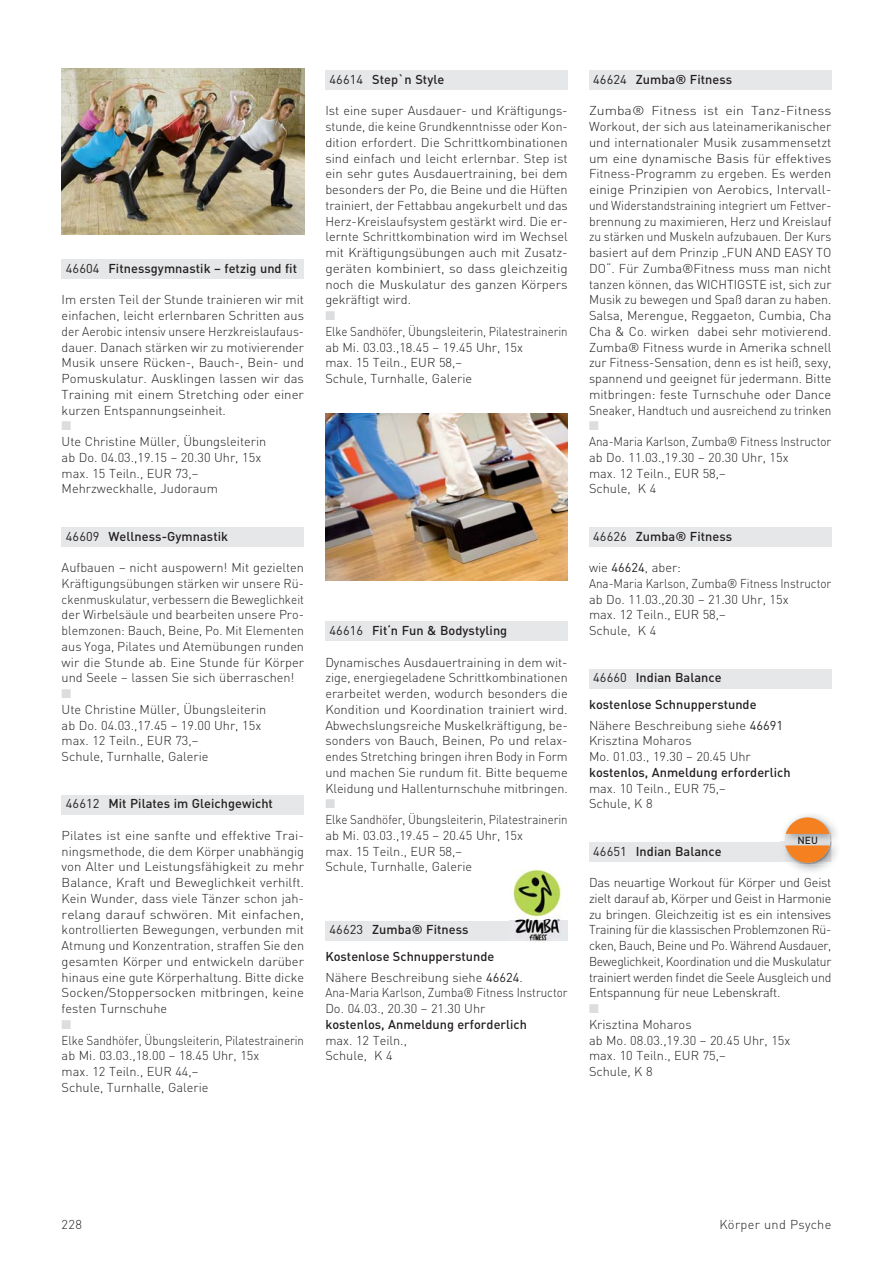
<style>
.page{position:relative;width:893px;height:1263px;background:#fff}
.page>*{position:absolute;margin:0;border:0;box-sizing:border-box;transform-origin:0 0}
.t1{font:300 12.75px/15.8px "DIN";color:#231f20}
.t2{font:300 12.75px/15.8px "DIN";color:#231f20;text-align:justify;scale:1.1 1}
.t3{font:300 12.75px/15.8px "DIN";color:#231f20;text-align:justify;scale:1.04 1}
.t4{font:300 12.75px/15.8px "DIN";color:#231f20;scale:.9 1}
.t5{font:500 12.75px/27px "DIN";letter-spacing:.005em;color:#231f20}
.t6{font:300 12.75px/15.8px "DIN";color:#231f20;scale:.91 1}
.t7{font:300 12.75px "DIN";letter-spacing:.025em;color:#231f20}
.t8{font:12.75px "Zapf Dingbats ITC";color:#dcddde}
.t9{font:500 10.2px "DIN";color:#231f20}
.s1{font-weight:400}
</style>
<div class="page">
<div style="left:62px;top:259px;width:242px;height:20px;background:#e6e7e8"></div>
<div style="left:62px;top:527px;width:242px;height:20px;background:#e6e7e8"></div>
<div style="left:62px;top:795px;width:242px;height:20px;background:#e6e7e8"></div>
<div style="left:325px;top:70px;width:243px;height:20px;background:#e6e7e8"></div>
<div style="left:325px;top:621px;width:243px;height:20px;background:#e6e7e8"></div>
<div style="left:325px;top:921px;width:243px;height:20px;background:#e6e7e8"></div>
<div style="left:589px;top:70px;width:242px;height:20px;background:#e6e7e8"></div>
<div style="left:589px;top:527px;width:242px;height:20px;background:#e6e7e8"></div>
<div style="left:589px;top:669px;width:242px;height:20px;background:#e6e7e8"></div>
<div style="left:589px;top:842px;width:242px;height:20px;background:#e6e7e8"></div>
<img style="left:509px;top:869px;width:59px;height:74px">
<img style="left:509px;top:921px;width:59px;height:20px">
<img style="left:62px;top:68px;width:242px;height:167px">
<img style="left:325px;top:414px;width:243px;height:166px">
<img style="left:784px;top:820px;width:48px;height:45px">
<img style="left:829px;top:819px;width:1px;height:44px">
<svg style="left:785px;top:817px;width:44px;height:46px;background:#e4a673"></svg>
<p class="t5" style="left:66px;top:256px;width:233px"><span class="s1">46604</span> Fitnessgymnastik – fetzig und fit</p>
<p class="t1" style="left:62px;top:293px;width:244px;text-align:justify">Im ersten Teil der Stunde trainieren wir mit einfachen, leicht erlernbaren Schritten aus der Aerobic intensiv unsere Herzkreislaufaus&shy;dauer. Danach stärken wir zu motivierender Musik unsere Rücken-, Bauch-, Bein- und Pomuskulatur. Ausklingen lassen wir das Training mit einem Stretching oder einer kurzen Entspannungseinheit.</p>
<p class="t8" style="left:62px;top:420px;width:11px">■</p>
<p class="t1" style="left:62px;top:435px;width:206px">Ute Christine Müller, Übungsleiterin ab Do. 04.03.,19.15 – 20.30 Uhr, 15x max. 15 Teiln., EUR 73,–<br>Mehrzweckhalle, Judoraum</p>
<p class="t5" style="left:66px;top:524px;width:164px"><span class="s1">46609</span> Wellness-Gymnastik</p>
<p class="t1" style="left:62px;top:561px;width:244px;text-align:justify">Aufbauen – nicht auspowern! Mit gezielten Kräftigungsübungen stärken wir unsere Rü&shy;ckenmuskulatur, verbessern die Beweglichkeit der Wirbelsäule und bearbeiten unsere Pro&shy;blemzonen: Bauch, Beine, Po. Mit Elementen aus Yoga, Pilates und Atemübungen runden wir die Stunde ab. Eine Stunde für Körper und Seele – lassen Sie sich überraschen!</p>
<p class="t8" style="left:62px;top:688px;width:11px">■</p>
<p class="t1" style="left:62px;top:703px;width:206px">Ute Christine Müller, Übungsleiterin ab Do. 04.03.,17.45 – 19.00 Uhr, 15x max. 12 Teiln., EUR 73,–<br>Schule, Turnhalle, Galerie</p>
<p class="t5" style="left:66px;top:792px;width:209px"><span class="s1">46612</span> Mit Pilates im Gleichgewicht</p>
<p class="t3" style="left:62px;top:829px;width:235px">Pilates ist eine sanfte und effektive Trai&shy;ningsmethode, die dem Körper unabhängig von Alter und Leistungsfähigkeit zu mehr Balance, Kraft und Beweglichkeit verhilft.<br>Kein Wunder, dass viele Tänzer schon jah&shy;relang darauf schwören. Mit einfachen, kontrollierten Bewegungen, verbunden mit Atmung und Konzentration, straffen Sie den gesamten Körper und entwickeln darüber hinaus eine gute Körperhaltung. Bitte dicke Socken/Stoppersocken mitbringen, keine festen Turnschuhe</p>
<p class="t8" style="left:62px;top:1018px;width:11px">■</p>
<p class="t4" style="left:62px;top:1034px;width:271px">Elke Sandhöfer, Übungsleiterin, Pilatestrainerin ab Mi. 03.03.,18.00 – 18.45 Uhr, 15x<br>max. 12 Teiln., EUR 44,–<br>Schule, Turnhalle, Galerie</p>
<p class="t5" style="left:330px;top:67px;width:116px"><span class="s1">46614</span> Step`n Style</p>
<p class="t1" style="left:325px;top:104px;width:244px;text-align:justify">Ist eine super Ausdauer- und Kräftigungs&shy;stunde, die keine Grundkenntnisse oder Kon&shy;dition erfordert. Die Schrittkombinationen sind einfach und leicht erlernbar. Step ist ein sehr gutes Ausdauertraining, bei dem besonders der Po, die Beine und die Hüften trainiert, der Fettabbau angekurbelt und das Herz-Kreislaufsystem gestärkt wird. Die er&shy;lernte Schrittkombination wird im Wechsel mit Kräftigungsübungen auch mit Zusatz&shy;geräten kombiniert, so dass gleichzeitig noch die Muskulatur des ganzen Körpers gekräftigt wird.</p>
<p class="t8" style="left:325px;top:310px;width:11px">■</p>
<p class="t4" style="left:325px;top:325px;width:271px">Elke Sandhöfer, Übungsleiterin, Pilatestrainerin ab Mi. 03.03.,18.45 – 19.45 Uhr, 15x<br>max. 15 Teiln., EUR 58,–<br>Schule, Turnhalle, Galerie</p>
<p class="t5" style="left:330px;top:618px;width:179px"><span class="s1">46616</span> Fit‘n Fun &amp; Bodystyling</p>
<p class="t1" style="left:325px;top:656px;width:244px;text-align:justify">Dynamisches Ausdauertraining in dem wit&shy;zige, energiegeladene Schrittkombinationen erarbeitet werden, wodurch besonders die Kondition und Koordination trainiert wird.<br>Abwechslungsreiche Muskelkräftigung, be&shy;sonders von Bauch, Beinen, Po und relax&shy;endes Stretching bringen ihren Body in Form und machen Sie rundum fit. Bitte bequeme Kleidung und Hallenturnschuhe mitbringen.</p>
<p class="t8" style="left:325px;top:798px;width:11px">■</p>
<p class="t4" style="left:325px;top:813px;width:271px">Elke Sandhöfer, Übungsleiterin, Pilatestrainerin ab Mi. 03.03.,19.45 – 20.45 Uhr, 15x<br>max. 15 Teiln., EUR 58,–<br>Schule, Turnhalle, Galerie</p>
<p class="t5" style="left:325px;top:918px;width:170px;text-indent:4px"><span class="s1">46623</span> Zumba® Fitness<br>Kostenlose Schnupperstunde</p>
<p class="t1" style="left:325px;top:971px;width:244px">Nähere Beschreibung siehe <span class="s1">46624</span>.<br>Ana-Maria Karlson, Zumba® Fitness Instructor<br>Do. 04.03., 20.30 – 21.30 Uhr</p>
<p class="t5" style="left:325px;top:1012px;width:203px">kostenlos, Anmeldung erforderlich</p>
<p class="t1" style="left:325px;top:1034px;width:83px">max. 12 Teiln.,<br>Schule, K 4</p>
<p class="t5" style="left:593px;top:67px;width:140px"><span class="s1">46624</span> Zumba® Fitness</p>
<p class="t2" style="left:589px;top:104px;width:222px">Zumba® Fitness ist ein Tanz-Fitness Workout, der sich aus lateinamerikanischer und internationaler Musik zusammensetzt um eine dynamische Basis für effektives Fitness-Programm zu ergeben. Es werden einige Prinzipien von Aerobics, Intervall&shy;und Widerstandstraining integriert um Fettver&shy;brennung zu maximieren, Herz und Kreislauf zu stärken und Muskeln aufzubauen. Der Kurs basiert auf dem Prinzip „FUN AND EASY TO DO“. Für Zumba®Fitness muss man nicht tanzen können, das WICHTIGSTE ist, sich zur Musik zu bewegen und Spaß daran zu haben.<br>Salsa, Merengue, Reggaeton, Cumbia, Cha Cha &amp; Co. wirken dabei sehr motivierend.<br>Zumba® Fitness wurde in Amerika schnell zur Fitness-Sensation, denn es ist heiß, sexy, spannend und geeignet für jedermann. Bitte mitbringen: feste Turnschuhe oder Dance Sneaker, Handtuch und ausreichend zu trinken</p>
<p class="t8" style="left:589px;top:420px;width:11px">■</p>
<p class="t6" style="left:589px;top:435px;width:268px">Ana-Maria Karlson, Zumba® Fitness Instructor ab Do. 11.03.,19.30 – 20.30 Uhr, 15x<br>max. 12 Teiln., EUR 58,–<br>Schule, K 4</p>
<p class="t5" style="left:593px;top:524px;width:140px"><span class="s1">46626</span> Zumba® Fitness</p>
<p class="t1" style="left:589px;top:561px;width:244px">wie <span class="s1">46624</span>, aber:<br>Ana-Maria Karlson, Zumba® Fitness Instructor ab Do. 11.03.,20.30 – 21.30 Uhr, 15x<br>max. 12 Teiln., EUR 58,–<br>Schule, K 4</p>
<p class="t5" style="left:589px;top:666px;width:169px;text-indent:4px"><span class="s1">46660</span> Indian Balance kostenlose Schnupperstunde</p>
<p class="t1" style="left:589px;top:719px;width:196px">Nähere Beschreibung siehe <span class="s1">46691<br></span>Krisztina Moharos<br>Mo. 01.03., 19.30 – 20.45 Uhr</p>
<p class="t5" style="left:589px;top:760px;width:203px">kostenlos, Anmeldung erforderlich</p>
<p class="t1" style="left:589px;top:782px;width:138px">max. 10 Teiln., EUR 75,–<br>Schule, K 8</p>
<p class="t5" style="left:593px;top:839px;width:130px"><span class="s1">46651</span> Indian Balance</p>
<p class="t1" style="left:589px;top:876px;width:244px;text-align:justify">Das neuartige Workout für Körper und Geist zielt darauf ab, Körper und Geist in Harmonie zu bringen. Gleichzeitig ist es ein intensives Training für die klassischen Problemzonen Rü&shy;cken, Bauch, Beine und Po. Während Ausdauer, Beweglichkeit, Koordination und die Muskulatur trainiert werden findet die Seele Ausgleich und Entspannung für neue Lebenskraft.</p>
<p class="t8" style="left:589px;top:1003px;width:11px">■</p>
<p class="t1" style="left:589px;top:1018px;width:203px">Krisztina Moharos<br>ab Mo. 08.03.,19.30 – 20.45 Uhr, 15x max. 10 Teiln., EUR 75,–<br>Schule, K 8</p>
<p class="t9" style="left:797px;top:836px;width:22px">NEU</p>
<p class="t1" style="left:62px;top:1218px;width:22px">228</p>
<p class="t7" style="left:719px;top:1220px;width:113px">Körper und Psyche</p>
</div>
